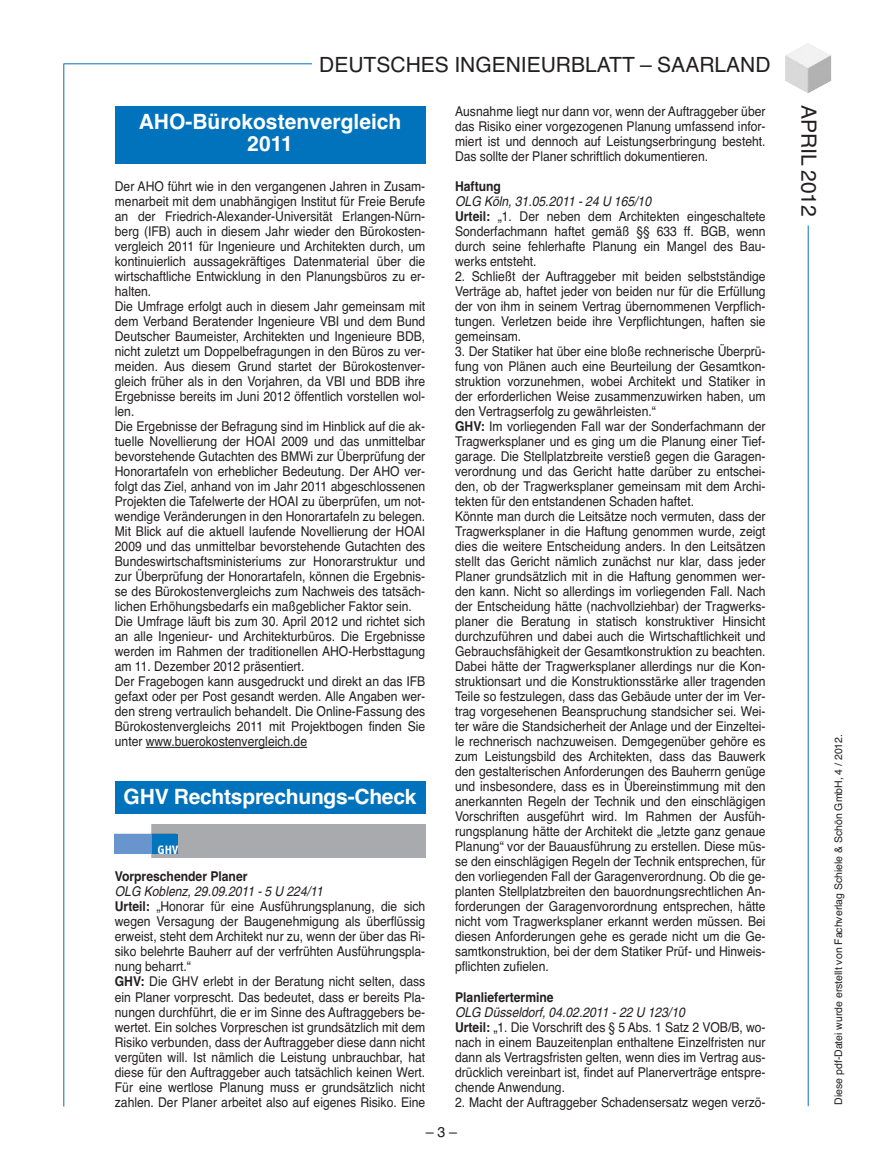
<style>
.page{position:relative;width:872px;height:1170px;background:#fff}
.page>*{position:absolute;margin:0;border:0;box-sizing:border-box;transform-origin:0 0}
.t1{font:700 21px/22.5px "Helvetica";color:#fff;text-align:center}
.t2{font:21px "Helvetica";color:#231f20}
.t3{font:14.25px "Helvetica";color:#231f20}
.t4{font:13.5px/15px "Helvetica";color:#231f20;scale:.9 1}
.t5{font:700 13.5px "Helvetica";color:#231f20;scale:.9 1}
.t6{font:10.5px "Helvetica";color:#231f20}
.s1{font-style:italic}
.s2{font-weight:700}
</style>
<div class="page">
<hr style="left:146px;top:747px;width:161px;height:1px;background:#231f20">
<hr style="left:63px;top:64px;width:1px;height:1042px;background:#0073bc">
<hr style="left:807px;top:225px;width:1px;height:881px;background:#0073bc">
<hr style="left:64px;top:63px;width:267px;height:1px;background:#0073bc">
<img style="left:785px;top:43px;width:46px;height:50px">
<div style="left:313px;top:55px;width:459px;height:30px;background:#fff"></div>
<div style="left:115px;top:106px;width:310px;height:58px;background:#0073bc"></div>
<div style="left:115px;top:781px;width:310px;height:32px;background:#0073bc"></div>
<div style="left:115px;top:824px;width:310px;height:33px;background:#a9aaae"></div>
<img style="left:115px;top:834px;width:62px;height:19px">
<h1 class="t2" style="left:319px;top:53px;width:453px">DEUTSCHES INGENIEURBLATT – SAARLAND</h1>
<h1 class="t1" style="left:139px;top:110px;width:264px">AHO-Bürokostenvergleich<br>2011</h1>
<p class="t4" style="left:115px;top:179px;width:346px">Der AHO führt wie in den vergangenen Jahren in Zusam&shy;menarbeit mit dem unabhängigen Institut für Freie Berufe an der Friedrich-Alexander-Universität Erlangen-Nürn&shy;berg (IFB) auch in diesem Jahr wieder den Bürokosten&shy;vergleich 2011 für Ingenieure und Architekten durch, um kontinuierlich aussagekräftiges Datenmaterial über die wirtschaftliche Entwicklung in den Planungsbüros zu er&shy;halten.<br>Die Umfrage erfolgt auch in diesem Jahr gemeinsam mit dem Verband Beratender Ingenieure VBI und dem Bund Deutscher Baumeister, Architekten und Ingenieure BDB, nicht zuletzt um Doppelbefragungen in den Büros zu ver&shy;meiden. Aus diesem Grund startet der Bürokostenver&shy;gleich früher als in den Vorjahren, da VBI und BDB ihre Ergebnisse bereits im Juni 2012 öffentlich vorstellen wol&shy;len.<br>Die Ergebnisse der Befragung sind im Hinblick auf die ak&shy;tuelle Novellierung der HOAI 2009 und das unmittelbar bevorstehende Gutachten des BMWi zur Überprüfung der Honorartafeln von erheblicher Bedeutung. Der AHO ver&shy;folgt das Ziel, anhand von im Jahr 2011 abgeschlossenen Projekten die Tafelwerte der HOAI zu überprüfen, um not&shy;wendige Veränderungen in den Honorartafeln zu belegen.<br>Mit Blick auf die aktuell laufende Novellierung der HOAI 2009 und das unmittelbar bevorstehende Gutachten des Bundeswirtschaftsministeriums zur Honorarstruktur und zur Überprüfung der Honorartafeln, können die Ergebnis&shy;se des Bürokostenvergleichs zum Nachweis des tatsäch&shy;lichen Erhöhungsbedarfs ein maßgeblicher Faktor sein.<br>Die Umfrage läuft bis zum 30. April 2012 und richtet sich an alle Ingenieur- und Architekturbüros. Die Ergebnisse werden im Rahmen der traditionellen AHO-Herbsttagung am 11. Dezember 2012 präsentiert.<br>Der Fragebogen kann ausgedruckt und direkt an das IFB gefaxt oder per Post gesandt werden. Alle Angaben wer&shy;den streng vertraulich behandelt. Die Online-Fassung des Bürokostenvergleichs 2011 mit Projektbogen finden Sie unter www.buerokostenvergleich.de</p>
<h1 class="t1" style="left:124px;top:785px;width:294px">GHV Rechtsprechungs-Check</h1>
<p class="t5" style="left:115px;top:868px;width:149px">Vorpreschender Planer</p>
<p class="t4" style="left:115px;top:884px;width:346px"><span class="s1">OLG Koblenz, 29.09.2011 - 5 U 224/11<br></span><span class="s2">Urteil:</span> „Honorar für eine Ausführungsplanung, die sich wegen Versagung der Baugenehmigung als überflüssig erweist, steht dem Architekt nur zu, wenn der über das Ri&shy;siko belehrte Bauherr auf der verfrühten Ausführungspla&shy;nung beharrt.“<br><span class="s2">GHV:</span> Die GHV erlebt in der Beratung nicht selten, dass ein Planer vorprescht. Das bedeutet, dass er bereits Pla&shy;nungen durchführt, die er im Sinne des Auftraggebers be&shy;wertet. Ein solches Vorpreschen ist grundsätzlich mit dem Risiko verbunden, dass der Auftraggeber diese dann nicht vergüten will. Ist nämlich die Leistung unbrauchbar, hat diese für den Auftraggeber auch tatsächlich keinen Wert.<br>Für eine wertlose Planung muss er grundsätzlich nicht zahlen. Der Planer arbeitet also auf eigenes Risiko. Eine</p>
<p class="t4" style="left:455px;top:104px;width:346px;text-align:justify">Ausnahme liegt nur dann vor, wenn der Auftraggeber über das Risiko einer vorgezogenen Planung umfassend infor&shy;miert ist und dennoch auf Leistungserbringung besteht.<br>Das sollte der Planer schriftlich dokumentieren.</p>
<p class="t5" style="left:455px;top:178px;width:52px">Haftung</p>
<p class="t4" style="left:455px;top:194px;width:346px"><span class="s1">OLG Köln, 31.05.2011 - 24 U 165/10<br></span><span class="s2">Urteil:</span> „1. Der neben dem Architekten eingeschaltete Sonderfachmann haftet gemäß §§ 633 ff. BGB, wenn durch seine fehlerhafte Planung ein Mangel des Bau&shy;werks entsteht.</p>
<p class="t4" style="left:455px;top:269px;width:346px;text-align:justify">2. Schließt der Auftraggeber mit beiden selbstständige Verträge ab, haftet jeder von beiden nur für die Erfüllung der von ihm in seinem Vertrag übernommenen Verpflich&shy;tungen. Verletzen beide ihre Verpflichtungen, haften sie gemeinsam.</p>
<p class="t4" style="left:455px;top:344px;width:346px">3. Der Statiker hat über eine bloße rechnerische Überprü&shy;fung von Plänen auch eine Beurteilung der Gesamtkon&shy;struktion vorzunehmen, wobei Architekt und Statiker in der erforderlichen Weise zusammenzuwirken haben, um den Vertragserfolg zu gewährleisten.“<br><span class="s2">GHV:</span> Im vorliegenden Fall war der Sonderfachmann der Tragwerksplaner und es ging um die Planung einer Tief&shy;garage. Die Stellplatzbreite verstieß gegen die Garagen&shy;verordnung und das Gericht hatte darüber zu entschei&shy;den, ob der Tragwerksplaner gemeinsam mit dem Archi&shy;tekten für den entstandenen Schaden haftet.<br>Könnte man durch die Leitsätze noch vermuten, dass der Tragwerksplaner in die Haftung genommen wurde, zeigt dies die weitere Entscheidung anders. In den Leitsätzen stellt das Gericht nämlich zunächst nur klar, dass jeder Planer grundsätzlich mit in die Haftung genommen wer&shy;den kann. Nicht so allerdings im vorliegenden Fall. Nach der Entscheidung hätte (nachvollziehbar) der Tragwerks&shy;planer die Beratung in statisch konstruktiver Hinsicht durchzuführen und dabei auch die Wirtschaftlichkeit und Gebrauchsfähigkeit der Gesamtkonstruktion zu beachten.<br>Dabei hätte der Tragwerksplaner allerdings nur die Kon&shy;struktionsart und die Konstruktionsstärke aller tragenden Teile so festzulegen, dass das Gebäude unter der im Ver&shy;trag vorgesehenen Beanspruchung standsicher sei. Wei&shy;ter wäre die Standsicherheit der Anlage und der Einzeltei&shy;le rechnerisch nachzuweisen. Demgegenüber gehöre es zum Leistungsbild des Architekten, dass das Bauwerk den gestalterischen Anforderungen des Bauherrn genüge und insbesondere, dass es in Übereinstimmung mit den anerkannten Regeln der Technik und den einschlägigen Vorschriften ausgeführt wird. Im Rahmen der Ausfüh&shy;rungsplanung hätte der Architekt die „letzte ganz genaue Planung“ vor der Bauausführung zu erstellen. Diese müs&shy;se den einschlägigen Regeln der Technik entsprechen, für den vorliegenden Fall der Garagenverordnung. Ob die ge&shy;planten Stellplatzbreiten den bauordnungsrechtlichen An&shy;forderungen der Garagenvorordnung entsprechen, hätte nicht vom Tragwerksplaner erkannt werden müssen. Bei diesen Anforderungen gehe es gerade nicht um die Ge&shy;samtkonstruktion, bei der dem Statiker Prüf- und Hinweis&shy;pflichten zufielen.</p>
<p class="t5" style="left:455px;top:988px;width:111px">Planliefertermine</p>
<p class="t4" style="left:455px;top:1004px;width:346px"><span class="s1">OLG Düsseldorf, 04.02.2011 - 22 U 123/10<br></span><span class="s2">Urteil:</span> „1. Die Vorschrift des § 5 Abs. 1 Satz 2 VOB/B, wo&shy;nach in einem Bauzeitenplan enthaltene Einzelfristen nur dann als Vertragsfristen gelten, wenn dies im Vertrag aus&shy;drücklich vereinbart ist, findet auf Planerverträge entspre&shy;chende Anwendung.</p>
<p class="t4" style="left:455px;top:1094px;width:346px">2. Macht der Auftraggeber Schadensersatz wegen verzö-</p>
<p class="t3" style="left:426px;top:1123px;width:33px">–3–</p>
<h1 class="t2" style="left:821px;top:104px;width:114px;rotate:90deg">APRIL 2012</h1>
<p class="t6" style="left:832px;top:1104px;width:372px;rotate:-90deg">Diese pdf-Datei wurde erstellt von Fachverlag Schiele &amp; Schön GmbH, 4 / 2012.</p>
</div>
